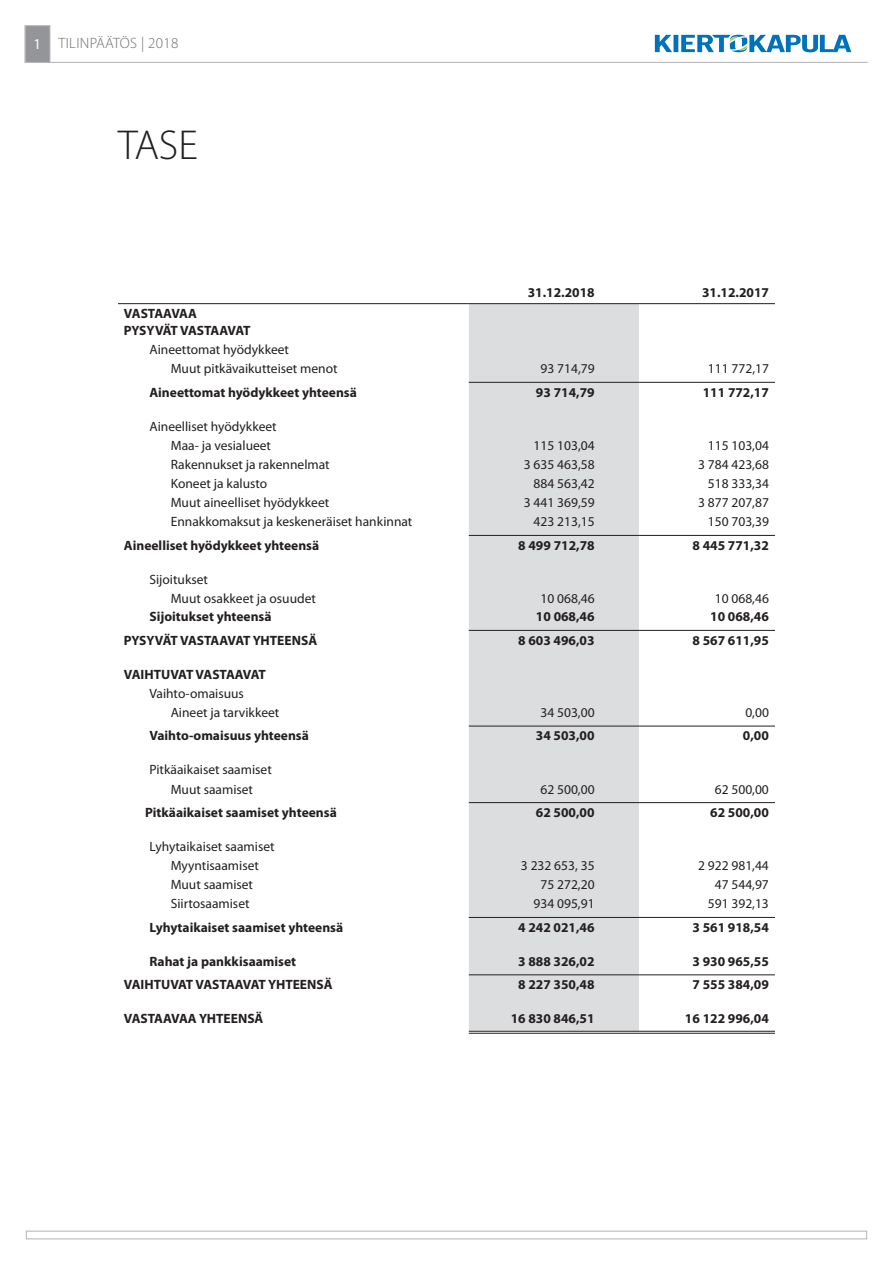
<style>
.page{position:relative;width:893px;height:1263px;background:#fff}
.page>*{position:absolute;margin:0;border:0;box-sizing:border-box;transform-origin:0 0}
.t1{font:300 42px "Myriad Pro";color:#231f20}
.t2{font:300 15px "Myriad Pro";letter-spacing:.02em;color:#6c6d70}
.t3{font:13.5px/19.2px "Myriad Pro";color:#231f20}
.t4{font:700 13.5px "Myriad Pro";color:#231f20}
.t5{font:700 13.5px/17px "Myriad Pro";letter-spacing:-.04em;color:#231f20}
.t6{font:700 13.5px "Myriad Pro";letter-spacing:-.025em;color:#231f20}
.s1{font-weight:400;color:#fff}
</style>
<div class="page">
<div style="left:26px;top:1231px;width:841px;height:8px;border:1px solid #b2b3b7"></div>
<svg style="left:24px;top:25px;width:844px;height:38px"></svg>
<div style="left:469px;top:304px;width:170px;height:727px;background:#dcdddf"></div>
<hr style="left:118px;top:303px;width:351px;height:1px;background:#231f20">
<hr style="left:469px;top:303px;width:170px;height:1px;background:#231f20">
<hr style="left:639px;top:303px;width:136px;height:1px;background:#231f20">
<hr style="left:469px;top:382px;width:170px;height:1px;background:#231f20">
<hr style="left:639px;top:382px;width:136px;height:1px;background:#231f20">
<hr style="left:469px;top:535px;width:170px;height:1px;background:#231f20">
<hr style="left:639px;top:535px;width:136px;height:1px;background:#231f20">
<hr style="left:469px;top:630px;width:170px;height:1px;background:#231f20">
<hr style="left:639px;top:630px;width:136px;height:1px;background:#231f20">
<hr style="left:469px;top:974px;width:170px;height:1px;background:#231f20">
<hr style="left:639px;top:974px;width:136px;height:1px;background:#231f20">
<hr style="left:469px;top:1031px;width:170px;height:1px;background:#231f20">
<hr style="left:469px;top:1033px;width:170px;height:1px;background:#231f20">
<hr style="left:639px;top:1031px;width:136px;height:1px;background:#231f20">
<hr style="left:639px;top:1033px;width:136px;height:1px;background:#231f20">
<hr style="left:469px;top:917px;width:170px;height:1px;background:#231f20">
<hr style="left:639px;top:917px;width:136px;height:1px;background:#231f20">
<hr style="left:469px;top:726px;width:170px;height:1px;background:#231f20">
<hr style="left:639px;top:726px;width:136px;height:1px;background:#231f20">
<hr style="left:469px;top:802px;width:170px;height:1px;background:#231f20">
<hr style="left:639px;top:802px;width:136px;height:1px;background:#231f20">
<p class="t2" style="left:33px;top:35px;width:146px"><span class="s1">1</span> TILINPÄÄTÖS | 2018</p>
<h1 class="t1" style="left:118px;top:122px;width:81px">TASE</h1>
<p class="t5" style="left:124px;top:305px;width:128px">VASTAAVAA<br>PYSYVÄT VASTAAVAT</p>
<p class="t3" style="left:171px;top:340px;width:168px;text-indent:-21px">Aineettomat hyödykkeet<br>Muut pitkävaikutteiset menot</p>
<p class="t4" style="left:528px;top:285px;width:68px">31.12.2018</p>
<p class="t4" style="left:702px;top:285px;width:68px">31.12.2017</p>
<p class="t3" style="left:540px;top:359px;width:56px">93 714,79</p>
<p class="t3" style="left:708px;top:359px;width:63px">111 772,17</p>
<p class="t4" style="left:149px;top:385px;width:209px">Aineettomat hyödykkeet yhteensä</p>
<p class="t4" style="left:536px;top:385px;width:60px">93 714,79</p>
<p class="t4" style="left:703px;top:385px;width:68px">111 772,17</p>
<p class="t3" style="left:171px;top:417px;width:107px;text-indent:-21px">Aineelliset hyödykkeet<br>Maa- ja vesialueet</p>
<p class="t3" style="left:534px;top:436px;width:63px">115 103,04</p>
<p class="t3" style="left:708px;top:436px;width:63px">115 103,04</p>
<p class="t3" style="left:171px;top:455px;width:160px">Rakennukset ja rakennelmat</p>
<p class="t3" style="left:524px;top:455px;width:72px">3 635 463,58</p>
<p class="t3" style="left:698px;top:455px;width:72px">3 784 423,68</p>
<p class="t3" style="left:171px;top:474px;width:98px">Koneet ja kalusto</p>
<p class="t3" style="left:534px;top:474px;width:63px">884 563,42</p>
<p class="t3" style="left:708px;top:474px;width:63px">518 333,34</p>
<p class="t3" style="left:171px;top:493px;width:160px">Muut aineelliset hyödykkeet</p>
<p class="t3" style="left:524px;top:493px;width:72px">3 441 369,59</p>
<p class="t3" style="left:698px;top:493px;width:72px">3 877 207,87</p>
<p class="t3" style="left:171px;top:512px;width:243px">Ennakkomaksut ja keskeneräiset hankinnat</p>
<p class="t3" style="left:534px;top:512px;width:63px">423 213,15</p>
<p class="t3" style="left:708px;top:512px;width:63px">150 703,39</p>
<p class="t4" style="left:124px;top:538px;width:197px">Aineelliset hyödykkeet yhteensä</p>
<p class="t4" style="left:518px;top:538px;width:78px">8 499 712,78</p>
<p class="t4" style="left:692px;top:538px;width:78px">8 445 771,32</p>
<p class="t3" style="left:171px;top:570px;width:147px;text-indent:-21px">Sijoitukset<br>Muut osakkeet ja osuudet</p>
<p class="t3" style="left:540px;top:589px;width:56px">10 068,46</p>
<p class="t3" style="left:715px;top:589px;width:56px">10 068,46</p>
<p class="t4" style="left:149px;top:609px;width:124px">Sijoitukset yhteensä</p>
<p class="t4" style="left:536px;top:609px;width:60px">10 068,46</p>
<p class="t4" style="left:710px;top:609px;width:60px">10 068,46</p>
<p class="t4" style="left:124px;top:633px;width:195px">PYSYVÄT VASTAAVAT YHTEENSÄ</p>
<p class="t4" style="left:518px;top:633px;width:78px">8 603 496,03</p>
<p class="t4" style="left:692px;top:633px;width:78px">8 567 611,95</p>
<p class="t6" style="left:124px;top:667px;width:144px">VAIHTUVAT VASTAAVAT</p>
<p class="t3" style="left:171px;top:684px;width:110px;text-indent:-21px">Vaihto-omaisuus<br>Aineet ja tarvikkeet</p>
<p class="t3" style="left:540px;top:703px;width:56px">34 503,00</p>
<p class="t3" style="left:745px;top:703px;width:25px">0,00</p>
<p class="t4" style="left:149px;top:728px;width:161px">Vaihto-omaisuus yhteensä</p>
<p class="t4" style="left:536px;top:728px;width:60px">34 503,00</p>
<p class="t4" style="left:743px;top:728px;width:27px">0,00</p>
<p class="t3" style="left:149px;top:760px;width:124px;text-align:center">Pitkäaikaiset saamiset<br>Muut saamiset</p>
<p class="t3" style="left:540px;top:780px;width:56px">62 500,00</p>
<p class="t3" style="left:715px;top:780px;width:56px">62 500,00</p>
<p class="t4" style="left:145px;top:805px;width:193px">Pitkäaikaiset saamiset yhteensä</p>
<p class="t4" style="left:536px;top:805px;width:60px">62 500,00</p>
<p class="t4" style="left:710px;top:805px;width:60px">62 500,00</p>
<p class="t3" style="left:149px;top:837px;width:127px;text-align:center">Lyhytaikaiset saamiset<br>Myyntisaamiset</p>
<p class="t3" style="left:521px;top:856px;width:75px">3 232 653, 35</p>
<p class="t3" style="left:698px;top:856px;width:72px">2 922 981,44</p>
<p class="t3" style="left:171px;top:875px;width:84px">Muut saamiset</p>
<p class="t3" style="left:540px;top:875px;width:56px">75 272,20</p>
<p class="t3" style="left:715px;top:875px;width:56px">47 544,97</p>
<p class="t3" style="left:171px;top:894px;width:80px">Siirtosaamiset</p>
<p class="t3" style="left:533px;top:894px;width:63px">934 095,91</p>
<p class="t3" style="left:708px;top:894px;width:63px">591 392,13</p>
<p class="t4" style="left:149px;top:920px;width:195px">Lyhytaikaiset saamiset yhteensä</p>
<p class="t4" style="left:518px;top:920px;width:78px">4 242 021,46</p>
<p class="t4" style="left:692px;top:920px;width:78px">3 561 918,54</p>
<p class="t4" style="left:149px;top:954px;width:148px">Rahat ja pankkisaamiset</p>
<p class="t4" style="left:518px;top:954px;width:78px">3 888 326,02</p>
<p class="t4" style="left:692px;top:954px;width:78px">3 930 965,55</p>
<p class="t4" style="left:124px;top:977px;width:210px">VAIHTUVAT VASTAAVAT YHTEENSÄ</p>
<p class="t4" style="left:518px;top:977px;width:78px">8 227 350,48</p>
<p class="t4" style="left:692px;top:977px;width:78px">7 555 384,09</p>
<p class="t4" style="left:124px;top:1011px;width:141px">VASTAAVAA YHTEENSÄ</p>
<p class="t4" style="left:511px;top:1011px;width:85px">16 830 846,51</p>
<p class="t4" style="left:685px;top:1011px;width:85px">16 122 996,04</p>
</div>
